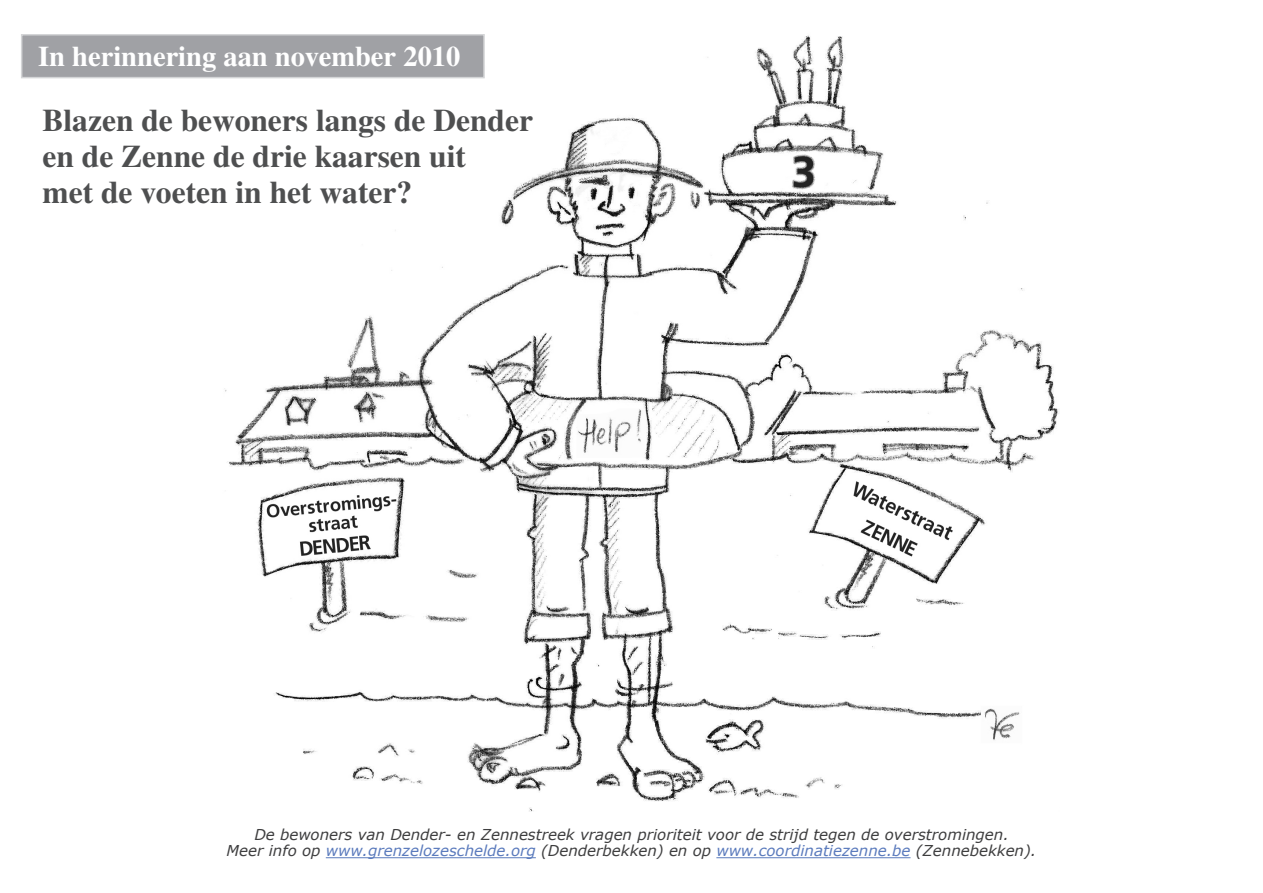
<style>
.page{position:relative;width:1263px;height:893px;background:#fff}
.page>*{position:absolute;margin:0;border:0;box-sizing:border-box;transform-origin:0 0}
.t1{font:700 31.5px "Times";color:#4e4f50}
.t2{font:700 28.5px "Times";color:#fff}
.t3{font:italic 15px "Verdana";color:#5b7bbd}
.t4{font:italic 15px "Verdana";color:#3e3e3f}
.s1{color:#3e3e3f}
</style>
<div class="page">
<img style="left:221px;top:35px;width:838px;height:776px">
<div style="left:21px;top:34px;width:464px;height:44px;background:#a0a1a5;border:2px solid #d4d5d7"></div>
<hr style="left:326px;top:857px;width:210px;height:1px;background:#5b7bbd">
<hr style="left:716px;top:857px;width:194px;height:1px;background:#5b7bbd">
<p class="t2" style="left:38px;top:39px;width:424px">In herinnering aan november 2010</p>
<p class="t1" style="left:43px;top:101px;width:492px">Blazen de bewoners langs de Dender</p>
<p class="t1" style="left:43px;top:137px;width:425px">en de Zenne de drie kaarsen uit</p>
<p class="t1" style="left:43px;top:173px;width:371px">met de voeten in het water?</p>
<p class="t4" style="left:254px;top:824px;width:756px">De bewoners van Dender- en Zennestreek vragen prioriteit voor de strijd tegen de overstromingen.</p>
<p class="t3" style="left:227px;top:841px;width:811px"><span class="s1">Meer info op</span> www.grenzelozeschelde.org <span class="s1">(Denderbekken) en op</span> www.coordinatiezenne.be <span class="s1">(Zennebekken).</span></p>
</div>
